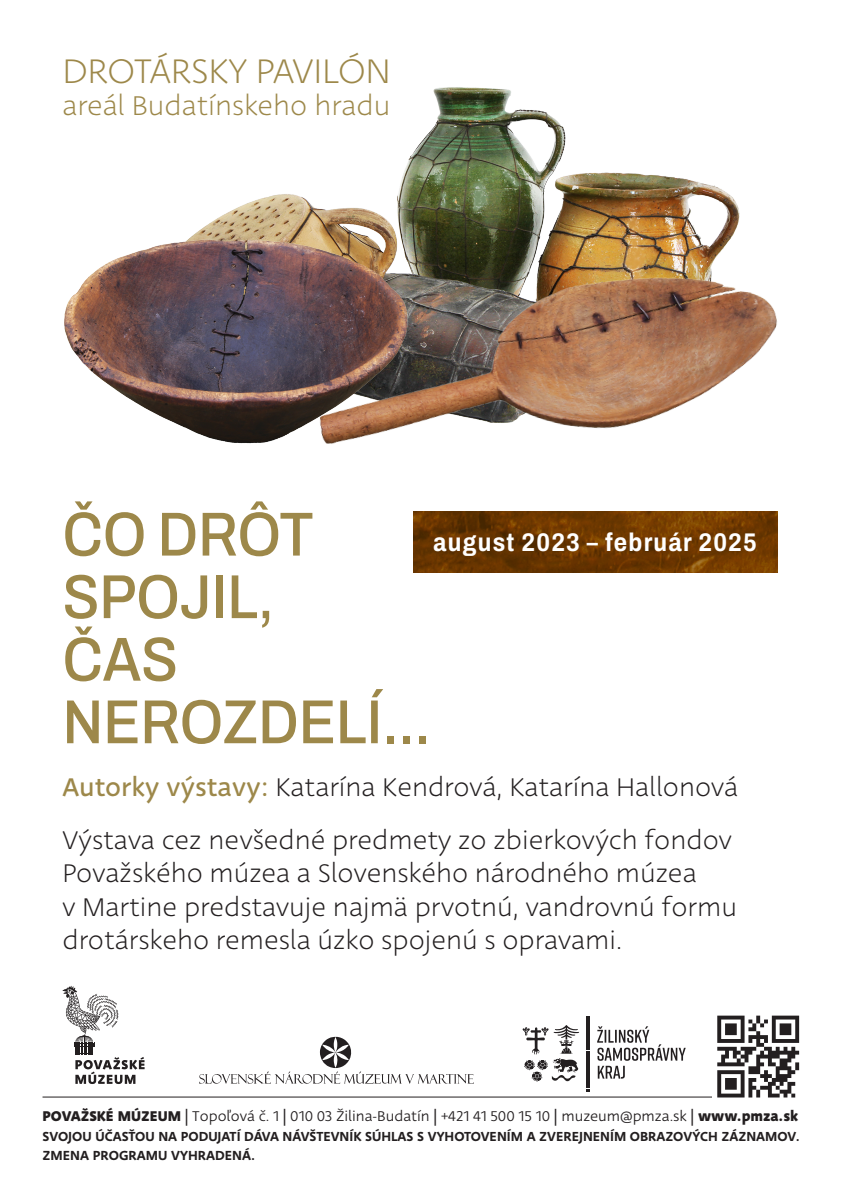
<style>
.page{position:relative;width:842px;height:1191px;background:#fff}
.page>*{position:absolute;margin:0;border:0;box-sizing:border-box;transform-origin:0 0}
.t1{font:500 semi-condensed 62.2px/62.5px "Archivo";color:#9d884a}
.t2{font:300 37.3px "Deva Ideal";color:#9d884a}
.t3{font:300 29.7px "Deva Ideal";color:#9d884a}
.t4{font:300 28px/33.6px "Deva Ideal";color:#231f20}
.t5{font:700 semi-condensed 25.5px "Archivo";letter-spacing:.05em;color:#fff}
.t6{font:15.5px "Deva Ideal";color:#231f20}
.t7{font:500 14.4px "Deva Ideal";color:#231f20}
.s1{font-weight:400;color:#9d884a}
.s2{font-weight:700}
.s3{font-style:inherit}
</style>
<div class="page">
<img style="left:413px;top:517px;width:364px;height:56px">
<hr style="left:43px;top:1096px;width:756px;height:1px;background:#231f20">
<img style="left:269px;top:87px;width:471px;height:127px">
<img style="left:64px;top:197px;width:370px;height:247px">
<img style="left:299px;top:214px;width:479px;height:303px">
<div style="left:712px;top:1010px;width:93px;height:93px;background:#fff"></div>
<svg style="left:717px;top:1015px;width:82px;height:82px"></svg>
<svg style="left:62px;top:985px;width:83px;height:99px"></svg>
<svg style="left:523px;top:1025px;width:56px;height:57px"></svg>
<svg style="left:597px;top:1026px;width:89px;height:52px"></svg>
<hr style="left:586px;top:1053px;width:3px;height:19px;background:#231f20">
<hr style="left:586px;top:1015px;width:3px;height:19px;background:#231f20">
<svg style="left:586px;top:1073px;width:3px;height:18px"></svg>
<svg style="left:586px;top:1035px;width:3px;height:18px"></svg>
<svg style="left:199px;top:1036px;width:275px;height:48px"></svg>
<h2 class="t2" style="left:63px;top:48px;width:330px">DROTÁRSKY PAVILÓN</h2>
<p class="t3" style="left:63px;top:87px;width:329px">areál Budatínskeho hradu</p>
<h1 class="t1" style="left:63px;top:503px;width:369px">ČO DRÔT<br>SPOJIL,<br>ČAS<br>NEROZDELÍ...</h1>
<p class="t5" style="left:433px;top:523px;width:325px">august 2023 – február 2025</p>
<p class="t4" style="left:63px;top:771px;width:677px"><span class="s1">Autorky výstavy:</span> Katarína Kendrová, Katarína Hallonová</p>
<p class="t4" style="left:63px;top:823px;width:676px">Výstava cez nevšedné predmety zo zbierkových fondov Považského múzea a Slovenského národného múzea<br>v Martine predstavuje najmä prvotnú, vandrovnú formu drotárskeho remesla úzko spojenú s opravami.</p>
<p class="t6" style="left:43px;top:1107px;width:757px"><span class="s2">POVAŽSKÉ MÚZEUM</span> <span class="s3">|</span> Topoľová č. 1 <span class="s3">|</span> 010 03 Žilina-Budatín <span class="s3">|</span> +421 41 500 15 10 <span class="s3">|</span> muzeum@pmza.sk <span class="s3">|</span> <span class="s2">www.pmza.sk</span></p>
<p class="t7" style="left:43px;top:1145px;width:214px">ZMENA PROGRAMU VYHRADENÁ.</p>
<p class="t7" style="left:43px;top:1126px;width:759px">SVOJOU ÚČASŤOU NA PODUJATÍ DÁVA NÁVŠTEVNÍK SÚHLAS S VYHOTOVENÍM A ZVEREJNENÍM OBRAZOVÝCH ZÁZNAMOV.</p>
</div>
